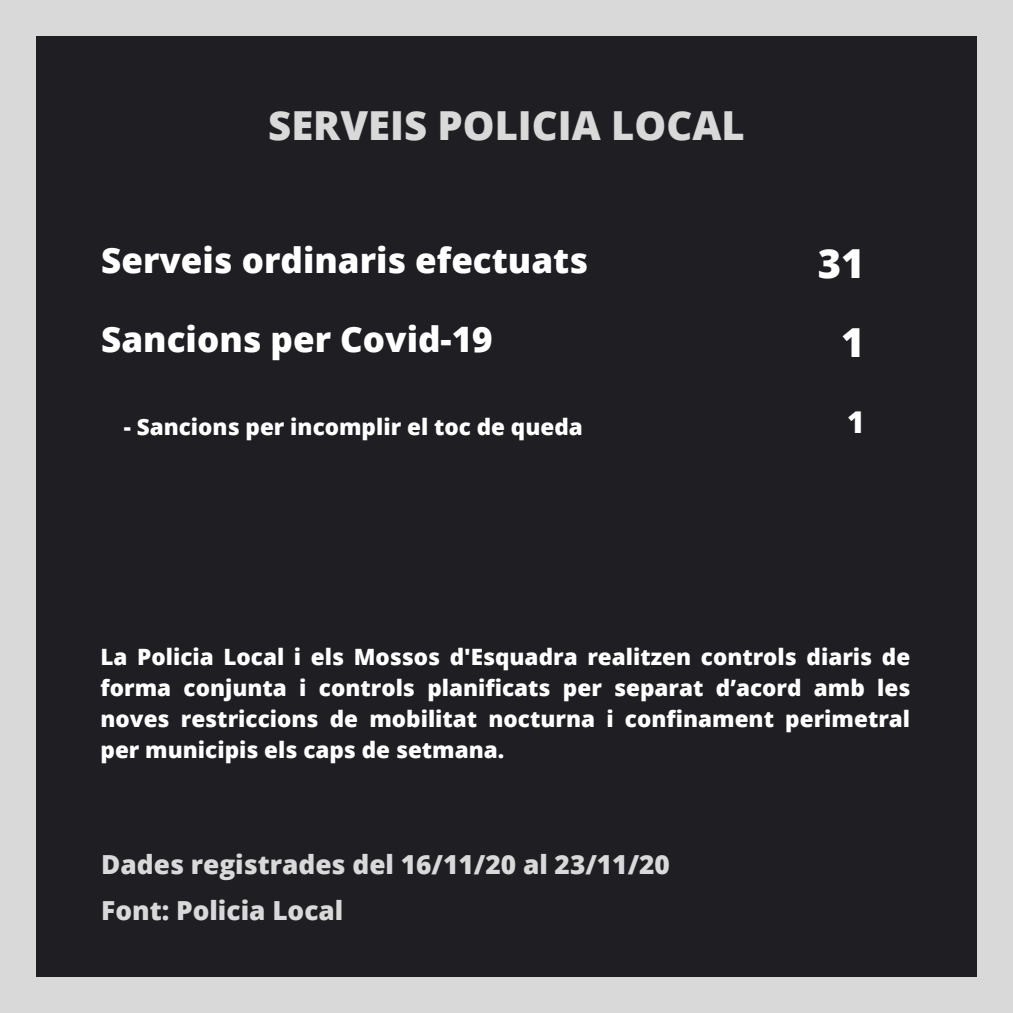
<style>
.page{position:relative;width:1013px;height:1013px;background:#fff}
.page>*{position:absolute;margin:0;border:0;box-sizing:border-box;transform-origin:0 0}
.t1{font:800 40px "Open Sans";color:#d9d9d9}
.t2{font:800 40px "Open Sans";color:#fff}
.t3{font:800 35px "Open Sans";color:#fff}
.t4{font:800 30px "Open Sans";color:#fff}
.t5{font:800 26.25px "Open Sans";color:#d9d9d9}
.t6{font:800 22.5px/31px "Open Sans";color:#fff;text-align:justify}
</style>
<div class="page">
<div style="left:0;top:0;width:1012px;height:1012px;background:#d9d9d9"></div>
<div style="left:36px;top:36px;width:940px;height:940px;background:#1f1e23"></div>
<h1 class="t1" style="left:268px;top:98px;width:478px">SERVEIS POLICIA LOCAL</h1>
<h2 class="t3" style="left:101px;top:235px;width:488px">Serveis ordinaris efectuats</h2>
<h1 class="t2" style="left:817px;top:235px;width:48px">31</h1>
<h2 class="t3" style="left:101px;top:315px;width:393px">Sancions per Covid-19</h2>
<h1 class="t2" style="left:841px;top:314px;width:25px">1</h1>
<p class="t6" style="left:124px;top:410px;width:460px">- Sancions per incomplir el toc de queda</p>
<h3 class="t4" style="left:847px;top:401px;width:19px">1</h3>
<p class="t6" style="left:100px;top:641px;width:811px">La Policia Local i els Mossos d'Esquadra realitzen controls diaris de forma conjunta i controls planificats per separat d’acord amb les noves restriccions de mobilitat nocturna i confinament perimetral per municipis els caps de setmana.</p>
<p class="t5" style="left:101px;top:846px;width:570px">Dades registrades del 16/11/20 al 23/11/20</p>
<p class="t5" style="left:101px;top:891px;width:243px">Font: Policia Local</p>
</div>
